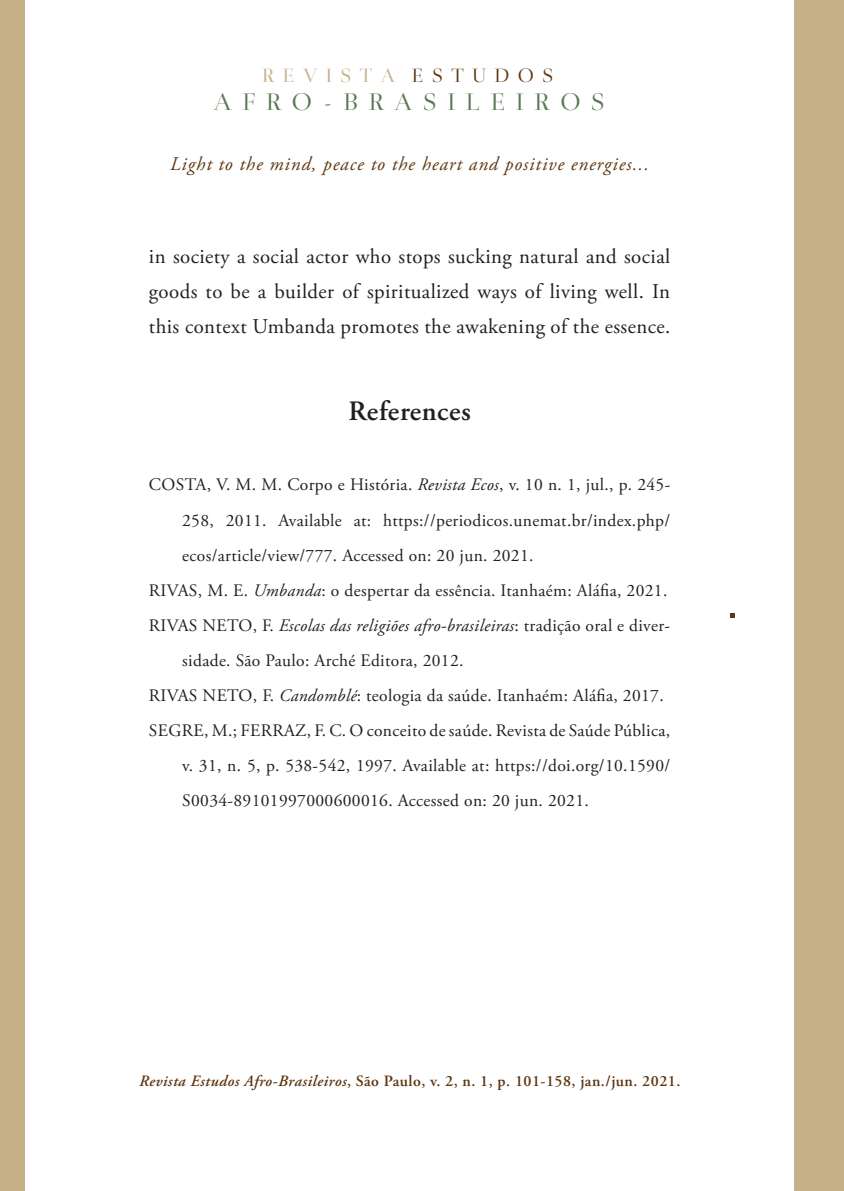
<style>
.page{position:relative;width:844px;height:1191px;background:#fff}
.page>*{position:absolute;margin:0;border:0;box-sizing:border-box;transform-origin:0 0}
.t1{font:600 28px "Adobe Garamond Pro";letter-spacing:.02em;color:#231f20}
.t2{font:25.55px "Medio";letter-spacing:.415em;color:#5a7953}
.t3{font:21px/35px "Adobe Garamond Pro";letter-spacing:.02em;color:#231f20;text-align:justify}
.t4{font:20.47px "Medio";letter-spacing:.415em;color:#c5af87}
.t5{font:italic 19.25px "Adobe Garamond Pro";letter-spacing:.05em;color:#603711}
.t6{font:17.5px "Adobe Garamond Pro";letter-spacing:.02em;color:#231f20}
.t7{font:italic 17.5px "Adobe Garamond Pro";letter-spacing:.02em;color:#231f20}
.t8{font:600 15.75px "Adobe Garamond Pro";letter-spacing:.03em;color:#603711}
.s1{color:#603711}
.s2{font-style:italic}
.s3{font-style:normal}
</style>
<div class="page">
<svg style="left:730px;top:613px;width:4px;height:4px"></svg>
<div style="left:794px;top:0;width:49px;height:1191px;background:#c5b087"></div>
<div style="left:0;top:0;width:25px;height:1191px;background:#c5b087"></div>
<p class="t4" style="left:262px;top:67px;width:293px">REVISTA <span class="s1">ESTUDOS</span></p>
<h2 class="t2" style="left:214px;top:92px;width:392px">AFRO-BRASILEIROS</h2>
<p class="t5" style="left:170px;top:152px;width:480px">Light to the mind, peace to the heart and positive energies...</p>
<p class="t3" style="left:149px;top:239px;width:522px">in society a social actor who stops sucking natural and social goods to be a builder of spiritualized ways of living well. In this context Umbanda promotes the awakening of the essence.</p>
<h1 class="t1" style="left:348px;top:395px;width:124px">References</h1>
<p class="t6" style="left:149px;top:474px;width:522px">COSTA, V. M. M. Corpo e História. <span class="s2">Revista Ecos</span>, v. 10 n. 1, jul., p. 245-</p>
<p class="t6" style="left:182px;top:509px;width:489px">258, 2011. Available at: https://periodicos.unemat.br/index.php/</p>
<p class="t6" style="left:182px;top:544px;width:352px">ecos/article/view/777. Accessed on: 20 jun. 2021.</p>
<p class="t6" style="left:149px;top:579px;width:520px">RIVAS, M. E. <span class="s2">Umbanda</span>: o despertar da essência. Itanhaém: Aláfia, 2021.</p>
<p class="t7" style="left:149px;top:614px;width:522px"><span class="s3">RIVAS NETO, F.</span> Escolas das religiões afro-brasileiras<span class="s3">: tradição oral e diver-</span></p>
<p class="t6" style="left:182px;top:649px;width:283px">sidade. São Paulo: Arché Editora, 2012.</p>
<p class="t6" style="left:149px;top:684px;width:516px">RIVAS NETO, F. <span class="s2">Candomblé</span>: teologia da saúde. Itanhaém: Aláfia, 2017.</p>
<p class="t6" style="left:149px;top:719px;width:522px">SEGRE, M.; FERRAZ, F. C. O conceito de saúde. Revista de Saúde Pública,</p>
<p class="t6" style="left:182px;top:754px;width:489px">v. 31, n. 5, p. 538-542, 1997. Available at: https://doi.org/10.1590/</p>
<p class="t6" style="left:182px;top:789px;width:408px">S0034-89101997000600016. Accessed on: 20 jun. 2021.</p>
<p class="t8" style="left:139px;top:1071px;width:542px"><span class="s2">Revista Estudos Afro-Brasileiros</span>, São Paulo, v. 2, n. 1, p. 101-158, jan./jun. 2021.</p>
</div>
